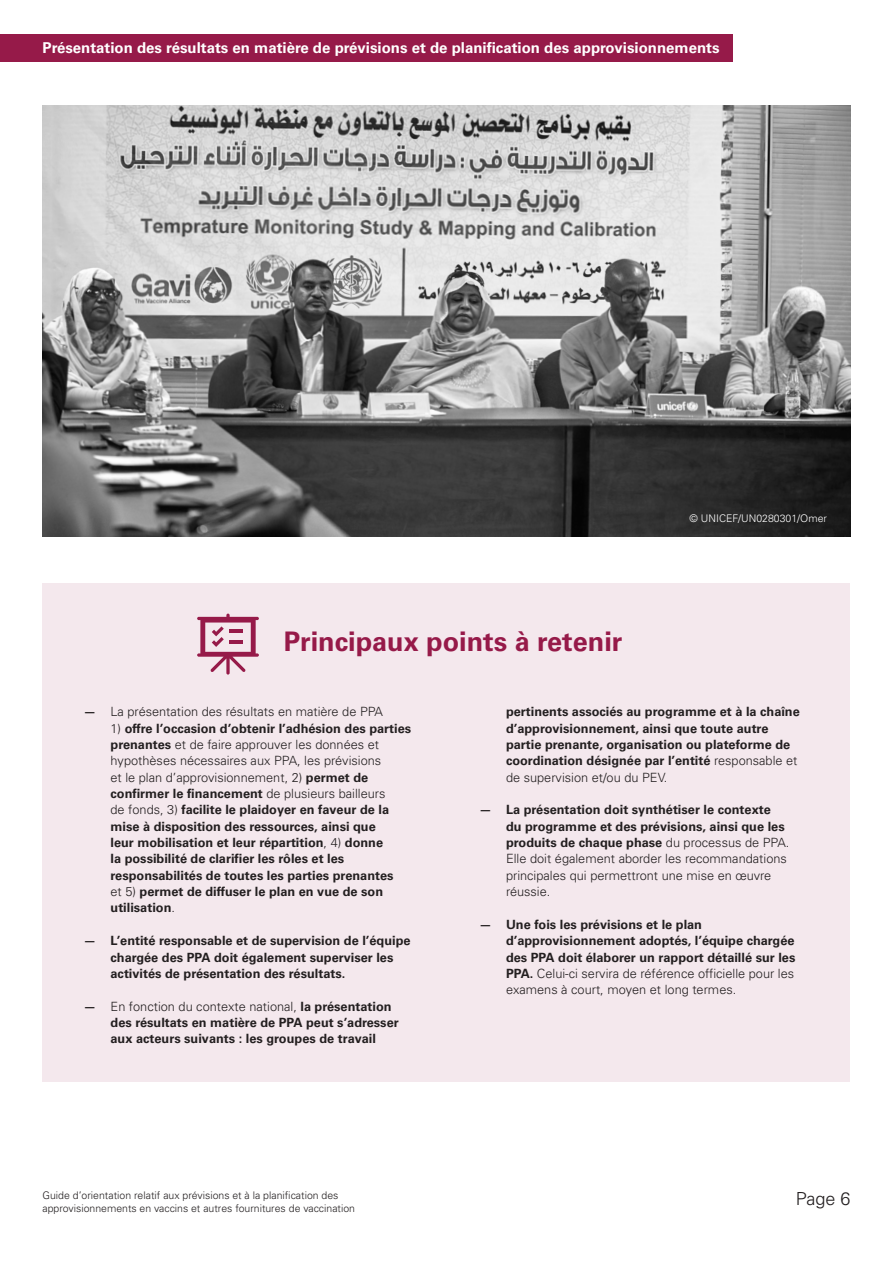
<style>
.page{position:relative;width:893px;height:1263px;background:#fff}
.page>*{position:absolute;margin:0;border:0;box-sizing:border-box;transform-origin:0 0}
.Subtitle{font:27px "Univers LT 65 Bd";color:#961a49}
.t1{font:300 18px "Univers LT Pro 45";color:#231f20}
.Running_header{font:700 15px "Univers LT Pro 65";color:#fff}
.t2{font:12.75px/16.4px "Univers LT 65 Bd";color:#231f20}
.t3{font:12.75px/16.4px "Univers LT 45 Lt";color:#231f20}
.t4{font:300 10.5px/12.6px "Univers LT Pro 45";color:#231f20}
.Img_Credits{font:10.5px "Univers LT 45 Lt";color:#fff}
.s1{font-family:"Univers LT 65 Bd"}
.s2{font-family:"Univers LT 45 Lt"}
</style>
<div class="page">
<img style="left:43px;top:105px;width:807px;height:432px">
<div style="left:43px;top:583px;width:807px;height:499px;background:#f4e8ed"></div>
<svg style="left:197px;top:614px;width:62px;height:61px"></svg>
<div style="left:0;top:34px;width:732px;height:28px;background:#961a49"></div>
<p class="Running_header" style="left:43px;top:39px;width:678px">Présentation des résultats en matière de prévisions et de planification des approvisionnements</p>
<p class="Subtitle" style="left:284px;top:625px;width:340px">Principaux points à retenir</p>
<p class="Img_Credits" style="left:690px;top:512px;width:139px">© UNICEF/UN0280301/Omer</p>
<p class="t3" style="left:84px;top:703px;width:301px"><span class="s1">—</span> La présentation des résultats en matière de PPA</p>
<p class="t2" style="left:111px;top:720px;width:302px"><span class="s2">1)</span> offre l’occasion d’obtenir l’adhésion des parties prenantes <span class="s2">et de faire approuver les données et hypothèses nécessaires aux PPA, les prévisions<br>et le plan d’approvisionnement, 2)</span> permet de confirmer le financement <span class="s2">de plusieurs bailleurs<br>de fonds, 3)</span> facilite le plaidoyer en faveur de la mise à disposition des ressources, ainsi que<br>leur mobilisation et leur répartition<span class="s2">, 4)</span> donne<br>la possibilité de clarifier les rôles et les responsabilités de toutes les parties prenantes<br><span class="s2">et 5)</span> permet de diffuser le plan en vue de son utilisation<span class="s2">.</span></p>
<p class="t2" style="left:111px;top:932px;width:301px;text-indent:-27px">— L’entité responsable et de supervision de l’équipe chargée des PPA doit également superviser les activités de présentation des résultats.</p>
<p class="t2" style="left:111px;top:998px;width:290px;text-indent:-27px">— <span class="s2">En fonction du contexte national,</span> la présentation des résultats en matière de PPA peut s’adresser aux acteurs suivants : les groupes de travail</p>
<p class="t4" style="left:43px;top:1189px;width:314px">Guide d’orientation relatif aux prévisions et à la planification des approvisionnements en vaccins et autres fournitures de vaccination</p>
<p class="t2" style="left:506px;top:704px;width:295px">pertinents associés au programme et à la chaîne d’approvisionnement, ainsi que toute autre partie prenante, organisation ou plateforme de coordination désignée par l’entité <span class="s2">responsable et de supervision et/ou du PEV.</span></p>
<p class="t3" style="left:506px;top:802px;width:285px;text-indent:-27px"><span class="s1">— La présentation doit synthétiser le contexte du programme et des prévisions, ainsi que les produits de chaque phase</span> du processus de PPA.<br>Elle doit également aborder les recommandations principales qui permettront une mise en œuvre réussie.</p>
<p class="t2" style="left:506px;top:916px;width:291px;text-indent:-27px">— Une fois les prévisions et le plan d’approvisionnement adoptés, l’équipe chargée des PPA doit élaborer un rapport détaillé sur les PPA. <span class="s2">Celui-ci servira de référence officielle pour les examens à court, moyen et long termes.</span></p>
<h2 class="t1" style="left:796px;top:1187px;width:56px">Page 6</h2>
</div>
